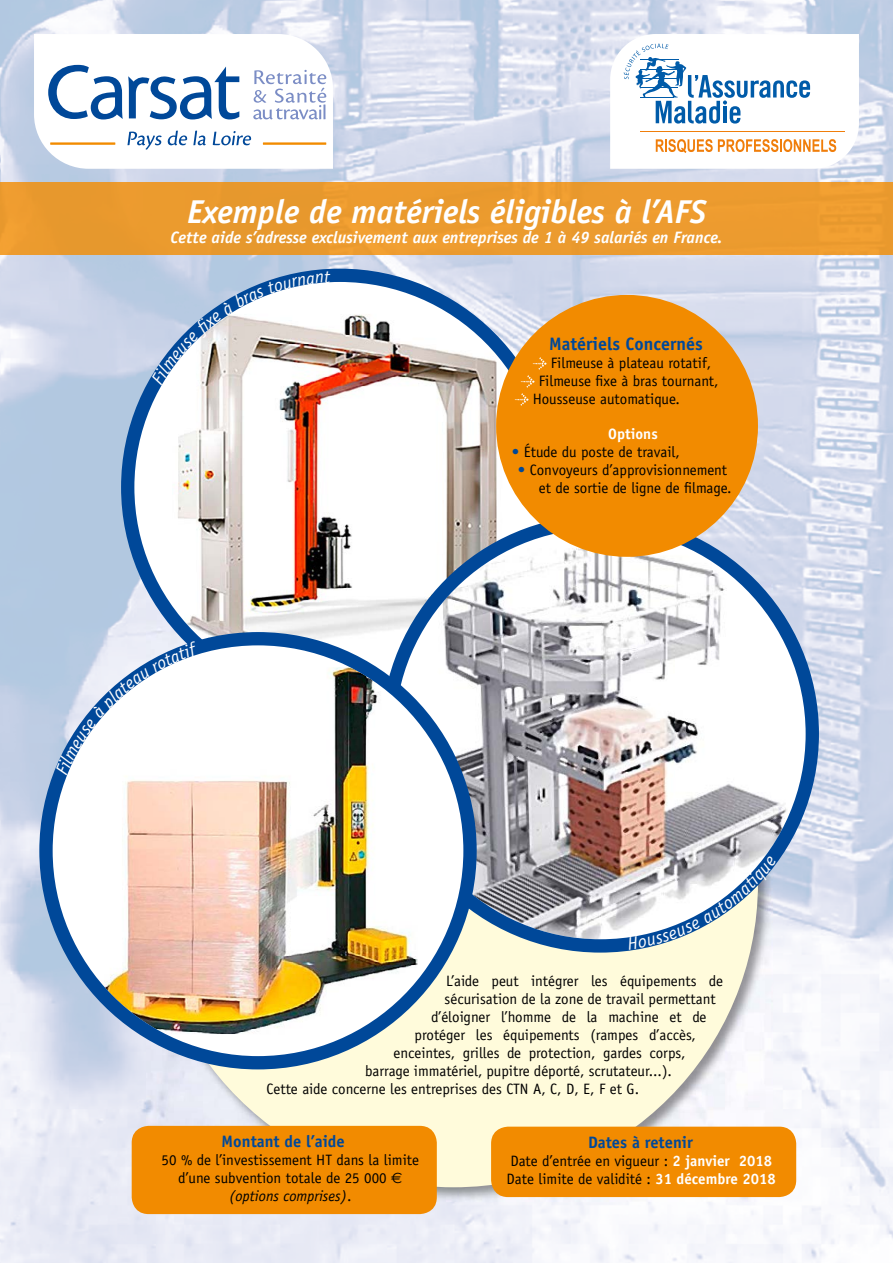
<style>
.page{position:relative;width:893px;height:1263px;background:#fff}
.page>*{position:absolute;margin:0;border:0;box-sizing:border-box;transform-origin:0 0}
.t1{font:italic 700 33px "Officina Sans";color:#fff}
.t2{font:700 18px "Officina Sans";color:#004899}
.t3{font:italic 700 16.5px "Officina Sans";color:#fff}
.t4{font:700 16.5px "Officina Sans";color:#004899}
.t5{font:15px/18px "Officina Sans";color:#000}
.t6{font:700 15px "Officina Sans";color:#fff}
.s1{color:#004899}
.s2{font-family:"Euro Sans"}
.s3{font-style:italic}
.s4{font-weight:700;color:#fff}
</style>
<div class="page">
<img style="left:0;top:0;width:788px;height:578px">
<img style="left:788px;top:0;width:105px;height:1263px">
<img style="left:0;top:578px;width:157px;height:685px">
<img style="left:736px;top:578px;width:54px;height:685px">
<img style="left:157px;top:1202px;width:579px;height:61px">
<img style="left:146px;top:576px;width:627px;height:626px">
<div style="left:149px;top:578px;width:609px;height:609px;background:#fffbdb;border-radius:50%"></div>
<svg style="left:34px;top:34px;width:299px;height:135px"></svg>
<svg style="left:610px;top:34px;width:249px;height:135px"></svg>
<div style="left:0;top:183px;width:893px;height:72px;background:#eb9b2e"></div>
<svg style="left:128px;top:275px;width:424px;height:424px"></svg>
<img style="left:172px;top:302px;width:352px;height:352px">
<div style="left:388px;top:522px;width:424px;height:424px;background:#004899;border-radius:50%"></div>
<img style="left:395px;top:528px;width:411px;height:411px;border-radius:205px">
<svg style="left:46px;top:639px;width:424px;height:424px;fill:#fff"></svg>
<img style="left:99px;top:667px;width:318px;height:367px">
<div style="left:39px;top:632px;width:438px;height:437px;border:13px solid #004899;border-radius:50%"></div>
<div style="left:496px;top:295px;width:262px;height:262px;background:#f28b00;border-radius:50%"></div>
<svg style="left:515px;top:357px;width:31px;height:49px"></svg>
<div style="left:132px;top:1126px;width:305px;height:88px;background:#f28b00;border-radius:17px"></div>
<div style="left:491px;top:1127px;width:305px;height:70px;background:#f28b00;border-radius:17px"></div>
<svg style="left:151px;top:271px;width:180px;height:114px"></svg>
<svg style="left:627px;top:856px;width:150px;height:93px"></svg>
<svg style="left:55px;top:642px;width:145px;height:134px"></svg>
<h1 class="t1" style="left:187px;top:192px;width:520px">Exemple de matériels éligibles à l’AFS</h1>
<p class="t3" style="left:171px;top:227px;width:553px">Cette aide s’adresse exclusivement aux entreprises de 1 à 49 salariés en France.</p>
<p class="t2" style="left:549px;top:333px;width:155px">Matériels Concernés</p>
<p class="t5" style="left:551px;top:354px;width:162px">Filmeuse à plateau rotatif,</p>
<p class="t5" style="left:539px;top:372px;width:181px">Filmeuse fixe à bras tournant,</p>
<p class="t5" style="left:533px;top:390px;width:148px">Housseuse automatique.</p>
<p class="t6" style="left:608px;top:425px;width:51px">Options</p>
<p class="t5" style="left:512px;top:443px;width:170px"><span class="s1">•</span> Étude du poste de travail,</p>
<p class="t5" style="left:539px;top:461px;width:194px;text-indent:-21px"><span class="s1">•</span> Convoyeurs d’approvisionnement et de sortie de ligne de filmage.</p>
<p class="t5" style="left:446px;top:971px;width:278px">L’aide peut intégrer les équipements de</p>
<p class="t5" style="left:445px;top:989px;width:273px">sécurisation de la zone de travail permettant</p>
<p class="t5" style="left:431px;top:1007px;width:277px">d’éloigner l’homme de la machine et de</p>
<p class="t5" style="left:415px;top:1025px;width:283px">protéger les équipements (rampes d’accès,</p>
<p class="t5" style="left:394px;top:1043px;width:293px">enceintes, grilles de protection, gardes corps,</p>
<p class="t5" style="left:365px;top:1061px;width:308px">barrage immatériel, pupitre déporté, scrutateur...).</p>
<p class="t5" style="left:267px;top:1079px;width:374px">Cette aide concerne les entreprises des CTN A, C, D, E, F et G.</p>
<p class="t4" style="left:222px;top:1131px;width:125px">Montant de l’aide</p>
<p class="t5" style="left:162px;top:1151px;width:259px;text-align:center">50 % de l’investissement HT dans la limite d’une subvention totale de 25 000 <span class="s2">€ </span><span class="s3">(options comprises)</span>.</p>
<p class="t4" style="left:588px;top:1132px;width:106px">Dates à retenir</p>
<p class="t5" style="left:507px;top:1152px;width:271px">Date d’entrée en vigueur : <span class="s4">2 janvier 2018<br></span>Date limite de validité : <span class="s4">31 décembre 2018</span></p>
</div>
